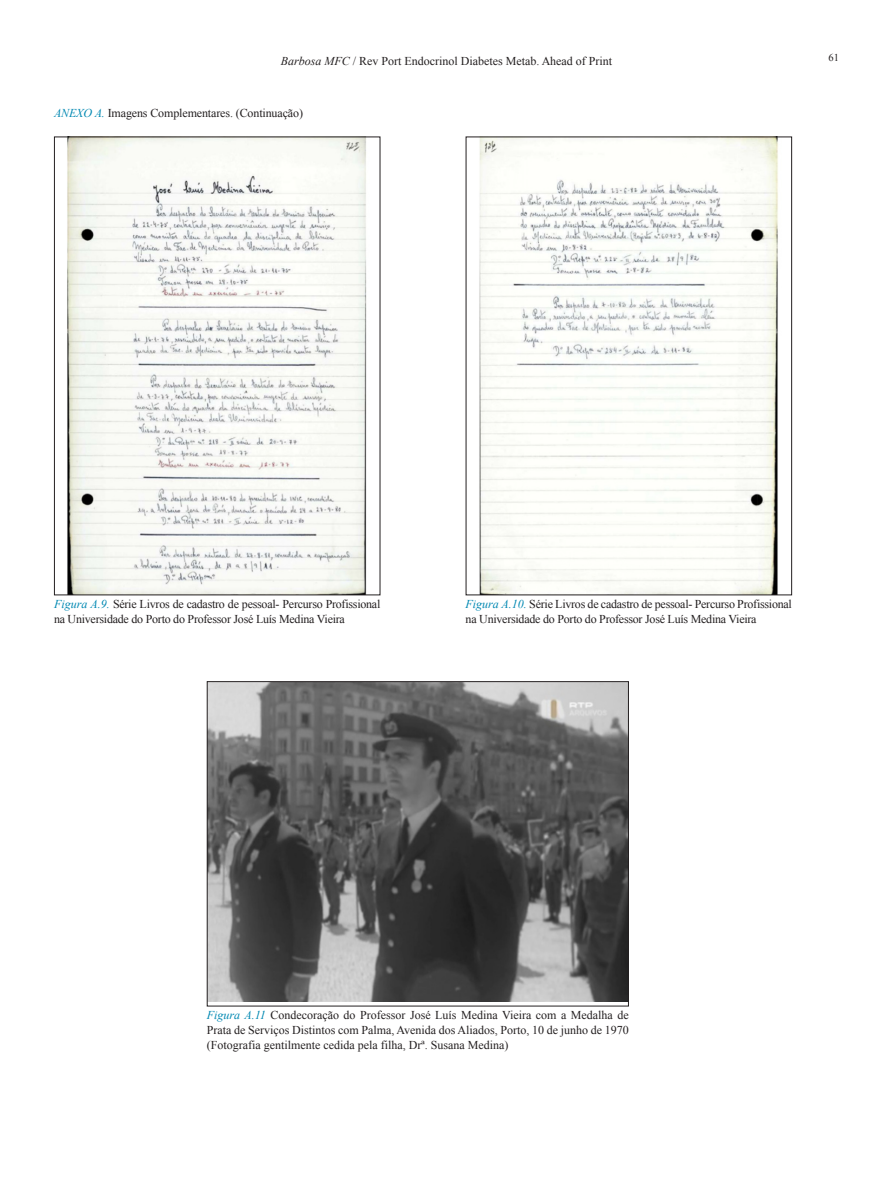
<style>
.page{position:relative;width:893px;height:1191px;background:#fff}
.page>*{position:absolute;margin:0;border:0;box-sizing:border-box;transform-origin:0 0}
.Tabelas_-_titulo{font:12px/15px "Times New Roman";letter-spacing:-.02em;color:#231f20}
.Tabelas_-_titulo-2{font:12px "Times New Roman";color:#231f20}
.t1{font:10.5px "Times New Roman";color:#231f20}
.s1{font-style:italic}
.s2{font-style:italic;color:#0088b2}
</style>
<div class="page">
<img style="left:67px;top:139px;width:300px;height:454px">
<div style="left:54px;top:137px;width:326px;height:458px;border:1px solid #231f20"></div>
<img style="left:479px;top:139px;width:299px;height:454px">
<div style="left:466px;top:137px;width:326px;height:458px;border:1px solid #231f20"></div>
<img style="left:209px;top:683px;width:418px;height:318px">
<div style="left:207px;top:681px;width:422px;height:325px;border:1px solid #231f20"></div>
<p class="Tabelas_-_titulo-2" style="left:281px;top:54px;width:333px"><span class="s1">Barbosa MFC</span> / Rev Port Endocrinol Diabetes Metab. Ahead of Print</p>
<p class="Tabelas_-_titulo" style="left:54px;top:105px;width:251px"><span class="s2">ANEXO A.</span> Imagens Complementares. (Continuação)</p>
<p class="t1" style="left:828px;top:52px;width:12px">61</p>
<p class="Tabelas_-_titulo" style="left:54px;top:596px;width:328px"><span class="s2">Figura A.9.</span> Série Livros de cadastro de pessoal- Percurso Profissional na Universidade do Porto do Professor José Luís Medina Vieira</p>
<p class="Tabelas_-_titulo" style="left:466px;top:596px;width:328px"><span class="s2">Figura A.10.</span> Série Livros de cadastro de pessoal- Percurso Profissional na Universidade do Porto do Professor José Luís Medina Vieira</p>
<p class="Tabelas_-_titulo" style="left:207px;top:1007px;width:424px;text-align:justify"><span class="s2">Figura A.11</span> Condecoração do Professor José Luís Medina Vieira com a Medalha de Prata de Serviços Distintos com Palma, Avenida dos Aliados, Porto, 10 de junho de 1970 (Fotografia gentilmente cedida pela filha, Drª. Susana Medina)</p>
</div>
